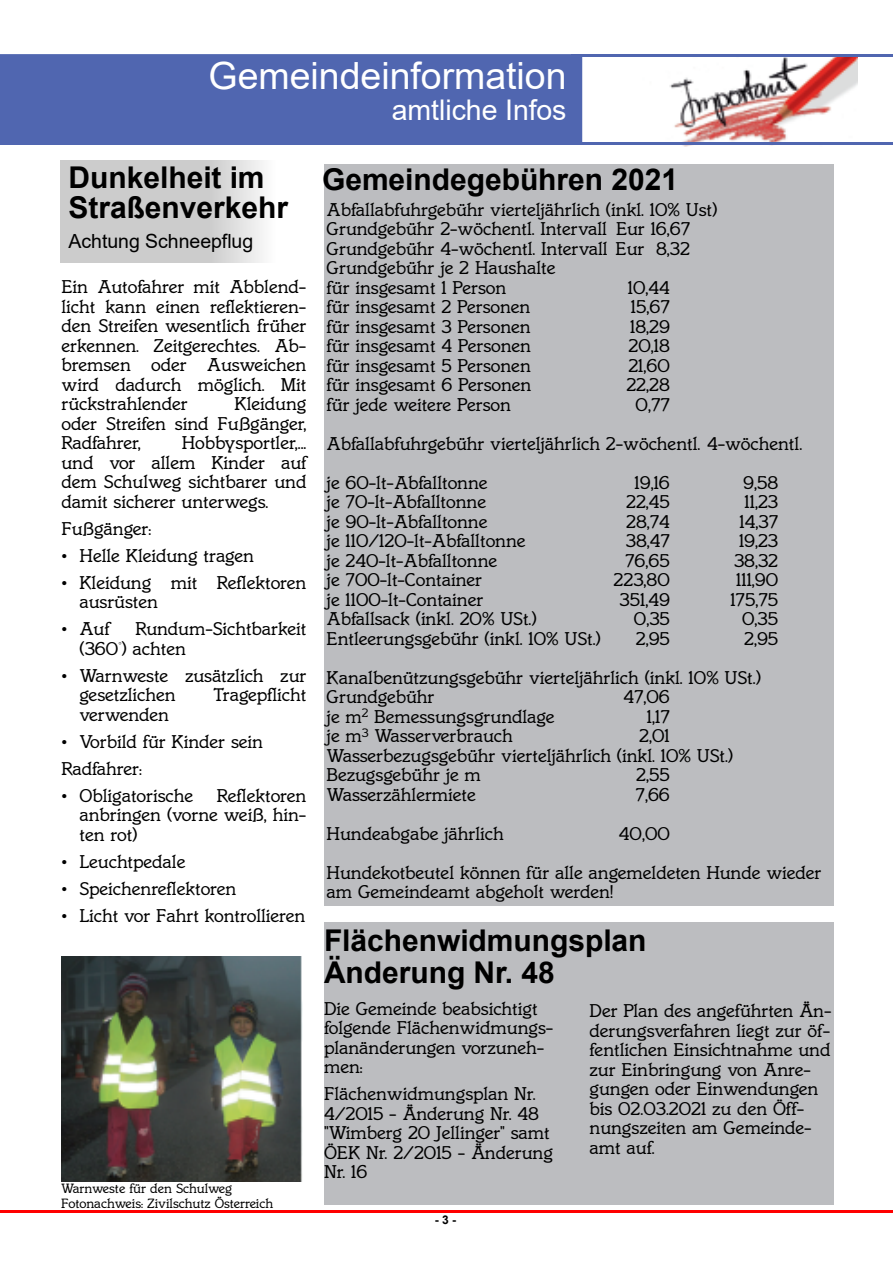
<style>
.page{position:relative;width:893px;height:1263px;background:#fff}
.page>*{position:absolute;margin:0;border:0;box-sizing:border-box;transform-origin:0 0}
.t1{font:37.5px "Arial";color:#fff}
.t2{font:700 30px/30px "Arial";color:#000}
.t3{font:28.5px "Arial";letter-spacing:-.005em;color:#fff}
.t4{font:19.5px "Arial";color:#000}
.t5{font:16.5px/19.5px "Italia";letter-spacing:-.005em;color:#000}
.t6{font:12px/15px "Italia";letter-spacing:-.01em;color:#000}
.t7{font:700 12px "Arial";color:#000}
.s1{font-family:"Arial"}
</style>
<div class="page">
<img style="left:638px;top:57px;width:219px;height:89px">
<div style="left:325px;top:922px;width:509px;height:283px;background:#bcbdc0"></div>
<div style="left:325px;top:164px;width:509px;height:742px;background:#bcbdc0"></div>
<hr style="left:0;top:1211px;width:893px;height:2px;background:#f00">
<div style="left:0;top:54px;width:582px;height:91px;background:#5066b0"></div>
<hr style="left:571px;top:54px;width:322px;height:3px;background:#5066b0">
<hr style="left:571px;top:143px;width:322px;height:2px;background:#5066b0">
<svg style="left:61px;top:161px;width:202px;height:102px;background:#d1d1d1"></svg>
<img style="left:61px;top:957px;width:242px;height:224px">
<h1 class="t1" style="left:209px;top:55px;width:359px">Gemeindeinformation</h1>
<h3 class="t3" style="left:392px;top:95px;width:176px">amtliche Infos</h3>
<h2 class="t2" style="left:69px;top:163px;width:221px">Dunkelheit im<br>Straßenverkehr</h2>
<p class="t4" style="left:69px;top:231px;width:186px">Achtung Schneepflug</p>
<p class="t5" style="left:62px;top:277px;width:246px;text-align:justify">Ein Autofahrer mit Abblend&shy;licht kann einen reflektieren&shy;den Streifen wesentlich früher erkennen. Zeitgerechtes. Ab&shy;bremsen oder Ausweichen wird dadurch möglich. Mit rückstrahlender</p>
<p class="t5" style="left:62px;top:394px;width:246px;text-align:justify;text-indent:173px">Kleidung oder Streifen sind Fußgänger, Radfahrer,</p>
<p class="t5" style="left:62px;top:433px;width:247px;text-align:justify;text-indent:120px">Hobbysportler,... und vor allem Kinder auf dem Schulweg sichtbarer und damit sicherer unterwegs.</p>
<p class="t5" style="left:62px;top:519px;width:91px">Fußgänger:</p>
<p class="t5" style="left:62px;top:546px;width:194px"><span class="s1">•</span> Helle Kleidung tragen</p>
<p class="t5" style="left:80px;top:573px;width:228px;text-indent:-18px"><span class="s1">•</span> Kleidung mit Reflektoren ausrüsten</p>
<p class="t5" style="left:62px;top:619px;width:50px"><span class="s1">•</span> Auf</p>
<p class="t5" style="left:80px;top:619px;width:228px;text-indent:56px">Rundum-Sichtbarkeit (360°) achten</p>
<p class="t5" style="left:80px;top:666px;width:228px;text-indent:-18px"><span class="s1">•</span> Warnweste zusätzlich zur gesetzlichen</p>
<p class="t5" style="left:213px;top:685px;width:95px">Tragepflicht</p>
<p class="t5" style="left:80px;top:705px;width:91px">verwenden</p>
<p class="t5" style="left:62px;top:728px;width:203px;line-height:27px"><span class="s1">•</span> Vorbild für Kinder sein<br>Radfahrer:</p>
<p class="t5" style="left:62px;top:786px;width:133px"><span class="s1">•</span> Obligatorische</p>
<p class="t5" style="left:80px;top:786px;width:228px;text-align:justify;text-indent:137px">Reflektoren anbringen (vorne weiß, hin&shy;ten rot)</p>
<p class="t5" style="left:62px;top:852px;width:126px"><span class="s1">•</span> Leuchtpedale</p>
<p class="t5" style="left:62px;top:879px;width:176px"><span class="s1">•</span> Speichenreflektoren</p>
<p class="t5" style="left:62px;top:906px;width:245px"><span class="s1">•</span> Licht vor Fahrt kontrollieren</p>
<p class="t6" style="left:61px;top:1181px;width:214px">Warnweste für den Schulweg<br>Fotonachweis: Zivilschutz Österreich</p>
<h2 class="t2" style="left:322px;top:164px;width:357px">Gemeindegebühren 2021</h2>
<p class="t5" style="left:327px;top:200px;width:392px">Abfallabfuhrgebühr vierteljährlich (inkl. 10% Ust)<br>Grundgebühr 2-wöchentl. Intervall Eur 16,67<br>Grundgebühr 4-wöchentl. Intervall Eur 8,32<br>Grundgebühr je 2 Haushalte<br>für insgesamt 1 Person</p>
<p class="t5" style="left:628px;top:278px;width:44px">10,44</p>
<p class="t5" style="left:327px;top:297px;width:205px">für insgesamt 2 Personen</p>
<p class="t5" style="left:631px;top:297px;width:41px">15,67</p>
<p class="t5" style="left:327px;top:317px;width:206px">für insgesamt 3 Personen</p>
<p class="t5" style="left:630px;top:317px;width:41px">18,29</p>
<p class="t5" style="left:327px;top:336px;width:206px">für insgesamt 4 Personen</p>
<p class="t5" style="left:628px;top:336px;width:43px">20,18</p>
<p class="t5" style="left:327px;top:356px;width:206px">für insgesamt 5 Personen</p>
<p class="t5" style="left:628px;top:356px;width:43px">21,60</p>
<p class="t5" style="left:327px;top:375px;width:206px">für insgesamt 6 Personen</p>
<p class="t5" style="left:626px;top:375px;width:45px">22,28</p>
<p class="t5" style="left:327px;top:395px;width:186px">für jede weitere Person</p>
<p class="t5" style="left:635px;top:395px;width:36px">0,77</p>
<p class="t5" style="left:327px;top:434px;width:477px">Abfallabfuhrgebühr vierteljährlich 2-wöchentl. 4-wöchentl.</p>
<p class="t5" style="left:327px;top:473px;width:163px">je 60-lt-Abfalltonne</p>
<p class="t5" style="left:635px;top:473px;width:37px">19,16</p>
<p class="t5" style="left:743px;top:473px;width:36px">9,58</p>
<p class="t5" style="left:327px;top:492px;width:161px">je 70-lt-Abfalltonne</p>
<p class="t5" style="left:626px;top:492px;width:45px">22,45</p>
<p class="t5" style="left:745px;top:492px;width:35px">11,23</p>
<p class="t5" style="left:327px;top:512px;width:162px">je 90-lt-Abfalltonne</p>
<p class="t5" style="left:626px;top:512px;width:45px">28,74</p>
<p class="t5" style="left:740px;top:512px;width:40px">14,37</p>
<p class="t5" style="left:327px;top:531px;width:201px">je 110/120-lt-Abfalltonne</p>
<p class="t5" style="left:626px;top:531px;width:46px">38,47</p>
<p class="t5" style="left:739px;top:531px;width:41px">19,23</p>
<p class="t5" style="left:327px;top:551px;width:172px">je 240-lt-Abfalltonne</p>
<p class="t5" style="left:625px;top:551px;width:46px">76,65</p>
<p class="t5" style="left:734px;top:551px;width:46px">38,32</p>
<p class="t5" style="left:327px;top:570px;width:157px">je 700-lt-Container</p>
<p class="t5" style="left:614px;top:570px;width:58px">223,80</p>
<p class="t5" style="left:736px;top:570px;width:44px">111,90</p>
<p class="t5" style="left:327px;top:590px;width:158px">je 1100-lt-Container</p>
<p class="t5" style="left:620px;top:590px;width:52px">351,49</p>
<p class="t5" style="left:730px;top:590px;width:49px">175,75</p>
<p class="t5" style="left:327px;top:609px;width:212px">Abfallsack (inkl. 20% USt.)</p>
<p class="t5" style="left:634px;top:609px;width:38px">0,35</p>
<p class="t5" style="left:742px;top:609px;width:38px">0,35</p>
<p class="t5" style="left:327px;top:629px;width:276px">Entleerungsgebühr (inkl. 10% USt.)</p>
<p class="t5" style="left:636px;top:629px;width:36px">2,95</p>
<p class="t5" style="left:744px;top:629px;width:36px">2,95</p>
<p class="t5" style="left:327px;top:668px;width:436px">Kanalbenützungsgebühr vierteljährlich (inkl. 10% USt.)<br>Grundgebühr</p>
<p class="t5" style="left:623px;top:687px;width:48px">47,06</p>
<p class="t5" style="left:327px;top:707px;width:229px">je m<sup>2</sup> Bemessungsgrundlage</p>
<p class="t5" style="left:647px;top:707px;width:24px">1,17</p>
<p class="t5" style="left:327px;top:726px;width:188px">je m<sup>3</sup> Wasserverbrauch</p>
<p class="t5" style="left:327px;top:726px;width:408px;text-indent:313px">2,01<br>Wasserbezugsgebühr vierteljährlich (inkl. 10% USt.)<br>Bezugsgebühr je m</p>
<p class="t5" style="left:636px;top:765px;width:35px">2,55</p>
<p class="t5" style="left:327px;top:785px;width:151px">Wasserzählermiete</p>
<p class="t5" style="left:635px;top:785px;width:36px">7,66</p>
<p class="t5" style="left:327px;top:824px;width:179px">Hundeabgabe jährlich</p>
<p class="t5" style="left:619px;top:824px;width:53px">40,00</p>
<p class="t5" style="left:327px;top:863px;width:496px">Hundekotbeutel können für alle angemeldeten Hunde wieder am Gemeindeamt abgeholt werden!</p>
<h2 class="t2" style="left:324px;top:925px;width:324px;line-height:31.5px">Flächenwidmungsplan<br>Änderung Nr. 48</h2>
<p class="t5" style="left:324px;top:999px;width:231px">Die Gemeinde beabsichtigt folgende Flächenwidmungs&shy;planänderungen vorzuneh&shy;men:</p>
<p class="t5" style="left:324px;top:1084px;width:230px">Flächenwidmungsplan Nr.<br>4/2015 - Änderung Nr. 48 "Wimberg 20 Jellinger" samt<br>ÖEK Nr. 2/2015 - Änderung<br>Nr. 16</p>
<p class="t5" style="left:590px;top:1001px;width:243px">Der Plan des angeführten Än&shy;derungsverfahren liegt zur öf&shy;fentlichen Einsichtnahme und zur Einbringung von Anre&shy;gungen oder Einwendungen bis 02.03.2021 zu den Öff&shy;nungszeiten am Gemeinde&shy;amt auf.</p>
<p class="t7" style="left:435px;top:1213px;width:23px">-3-</p>
</div>
